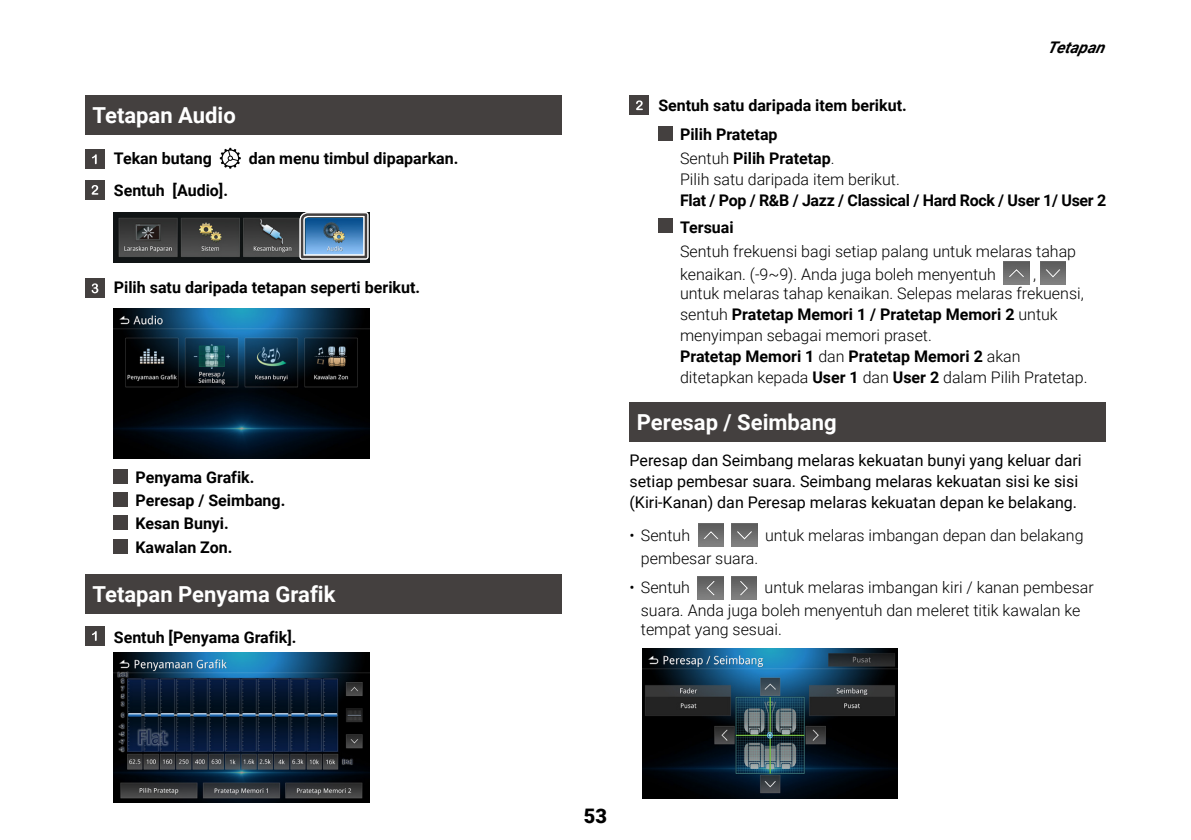
<style>
.page{position:relative;width:1191px;height:840px;background:#fff}
.page>*{position:absolute;margin:0;border:0;box-sizing:border-box;transform-origin:0 0}
.t1{font:700 22px "Roboto";color:#fff}
.t2{font:900 20px "Roboto";color:#000}
.t3{font:300 16px/21px "Roboto";color:#000}
.t4{font:700 16px/23.4px "Roboto";color:#000}
.t5{font:16px/21px "Roboto";color:#000}
.t6{font:700 16px "Roboto";letter-spacing:-.02em;color:#000}
.t7{font:italic 700 16px "Roboto";color:#000}
.s1{font-weight:700}
</style>
<div class="page">
<svg style="left:220px;top:148px;width:21px;height:20px"></svg>
<div style="left:85px;top:95px;width:476px;height:39px;background:#44403f"></div>
<img style="left:114px;top:212px;width:183px;height:50px">
<svg style="left:297px;top:212px;width:73px;height:50px;background:#63839f"></svg>
<div style="left:85px;top:149px;width:20px;height:20px;background:#44403f"></div>
<svg style="left:92px;top:154px;width:5px;height:10px"></svg>
<div style="left:114px;top:468px;width:14px;height:15px;background:#44403f"></div>
<div style="left:114px;top:492px;width:14px;height:14px;background:#44403f"></div>
<div style="left:114px;top:515px;width:14px;height:14px;background:#44403f"></div>
<div style="left:114px;top:538px;width:14px;height:15px;background:#44403f"></div>
<div style="left:85px;top:573px;width:476px;height:40px;background:#44403f"></div>
<img style="left:114px;top:308px;width:255px;height:150px">
<img style="left:114px;top:652px;width:255px;height:149px">
<div style="left:85px;top:180px;width:20px;height:20px;background:#44403f"></div>
<svg style="left:92px;top:185px;width:6px;height:9px"></svg>
<div style="left:85px;top:278px;width:20px;height:20px;background:#44403f"></div>
<svg style="left:92px;top:283px;width:6px;height:10px"></svg>
<div style="left:85px;top:625px;width:20px;height:20px;background:#44403f"></div>
<svg style="left:92px;top:631px;width:5px;height:9px"></svg>
<div style="left:658px;top:127px;width:14px;height:14px;background:#44403f"></div>
<div style="left:658px;top:219px;width:14px;height:14px;background:#44403f"></div>
<img style="left:1003px;top:262px;width:26px;height:23px">
<img style="left:1040px;top:262px;width:25px;height:23px">
<img style="left:698px;top:523px;width:25px;height:23px">
<img style="left:731px;top:523px;width:26px;height:23px">
<img style="left:698px;top:576px;width:25px;height:23px">
<img style="left:731px;top:576px;width:26px;height:23px">
<div style="left:629px;top:402px;width:477px;height:40px;background:#44403f"></div>
<img style="left:642px;top:648px;width:255px;height:149px">
<div style="left:629px;top:95px;width:20px;height:20px;background:#44403f"></div>
<svg style="left:636px;top:100px;width:7px;height:10px"></svg>
<h1 class="t1" style="left:92px;top:99px;width:145px">Tetapan Audio</h1>
<p class="t4" style="left:114px;top:146px;width:99px">Tekan butang</p>
<p class="t4" style="left:249px;top:146px;width:211px">dan menu timbul dipaparkan.</p>
<p class="t4" style="left:114px;top:178px;width:116px">Sentuh [Audio].</p>
<p class="t4" style="left:114px;top:275px;width:308px">Pilih satu daripada tetapan seperti berikut.</p>
<p class="t4" style="left:135px;top:464px;width:151px">Penyama Grafik.<br>Peresap / Seimbang.<br>Kesan Bunyi.<br>Kawalan Zon.</p>
<h1 class="t1" style="left:92px;top:578px;width:244px">Tetapan Penyama Grafik</h1>
<p class="t4" style="left:114px;top:624px;width:184px">Sentuh [Penyama Grafik].</p>
<p class="t4" style="left:680px;top:90px;width:228px;line-height:29.4px;text-indent:-22px">Sentuh satu daripada item berikut.<br>Pilih Pratetap</p>
<p class="t7" style="left:1047px;top:36px;width:64px">Tetap an</p>
<p class="t3" style="left:680px;top:147px;width:221px">Sentuh <span class="s1">Pilih Pratetap</span>.<br>Pilih satu daripada item berikut.</p>
<p class="t6" style="left:680px;top:189px;width:428px">Flat / Pop / R&amp;B / Jazz / Classical / Hard Rock / User 1/ User 2</p>
<p class="t4" style="left:680px;top:214px;width:55px">Tersuai</p>
<p class="t3" style="left:680px;top:238px;width:397px;line-height:23.6px">Sentuh frekuensi bagi setiap palang untuk melaras tahap kenaikan. (-9~9). Anda juga boleh menyentuh</p>
<p class="t3" style="left:680px;top:264px;width:405px;line-height:18.4px;text-indent:353px">,<br>untuk melaras tahap kenaikan. Selepas melaras frekuensi,</p>
<p class="t3" style="left:680px;top:302px;width:409px">sentuh <span class="s1">Pratetap Memori 1 / Pratetap Memori 2</span> untuk menyimpan sebagai memori praset.<br><span class="s1">Pratetap Memori 1</span> dan <span class="s1">Pratetap Memori 2</span> akan ditetapkan kepada <span class="s1">User 1</span> dan <span class="s1">User 2</span> dalam Pilih Pratetap.</p>
<h1 class="t1" style="left:637px;top:407px;width:201px">Peresap / Seimbang</h1>
<p class="t5" style="left:629px;top:449px;width:454px">Peresap dan Seimbang melaras kekuatan bunyi yang keluar dari setiap pembesar suara. Seimbang melaras kekuatan sisi ke sisi (Kiri-Kanan) dan Peresap melaras kekuatan depan ke belakang.</p>
<p class="t3" style="left:629px;top:524px;width:62px">• Sentuh</p>
<p class="t3" style="left:765px;top:524px;width:320px">untuk melaras imbangan depan dan belakang</p>
<p class="t3" style="left:641px;top:546px;width:119px">pembesar suara.</p>
<p class="t3" style="left:629px;top:576px;width:62px">• Sentuh</p>
<p class="t3" style="left:641px;top:575px;width:454px;line-height:22.8px;text-indent:124px">untuk melaras imbangan kiri / kanan pembesar suara. Anda juga boleh menyentuh dan meleret titik kawalan ke</p>
<p class="t3" style="left:641px;top:618px;width:142px">tempat yang sesuai.</p>
<p class="t2" style="left:584px;top:801px;width:25px">53</p>
</div>
